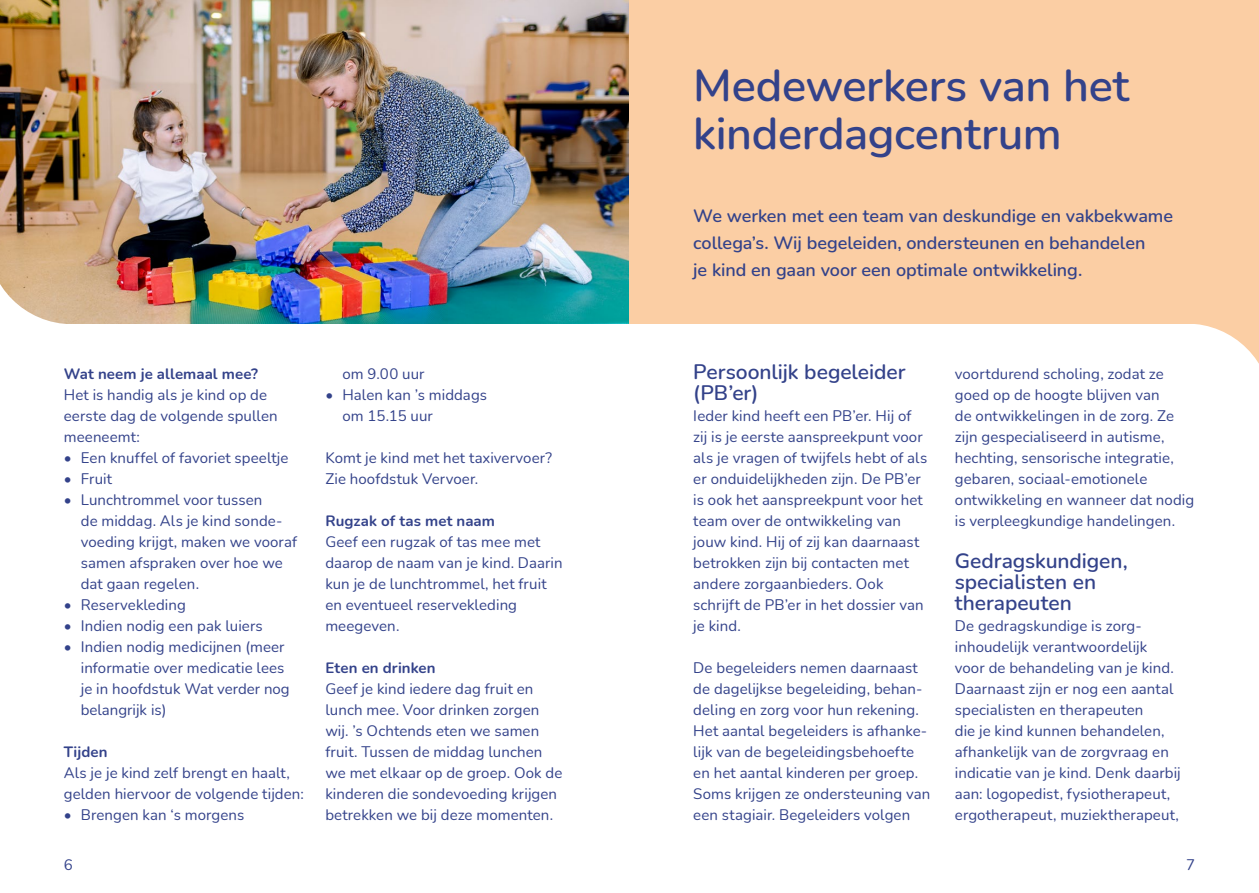
<style>
.page{position:relative;width:1259px;height:893px;background:#fff}
.page>*{position:absolute;margin:0;border:0;box-sizing:border-box;transform-origin:0 0}
.t1{font:600 45px/48px "Nunito";letter-spacing:-.01em;color:#33428a}
.t2{font:600 21px/21px "Nunito";letter-spacing:-.005em;color:#33428a}
.t3{font:600 18px/27px "Nunito";letter-spacing:-.005em;color:#33428a}
.t4{font:15px/21px "Nunito";letter-spacing:.005em;color:#33428a}
.t5{font:700 15px "Nunito";letter-spacing:.005em;color:#33428a}
</style>
<div class="page">
<img style="left:0;top:0;width:629px;height:324px">
<div style="left:629px;top:0;width:630px;height:324px;background:#fbcea4"></div>
<svg style="left:0;top:239px;width:72px;height:85px;background:#dbbd99"></svg>
<svg style="left:1196px;top:324px;width:63px;height:40px"></svg>
<h1 class="t1" style="left:693px;top:59px;width:437px">Medewerkers van het kinderdagcentrum</h1>
<p class="t5" style="left:64px;top:363px;width:196px">Wat neem je allemaal mee?</p>
<p class="t4" style="left:64px;top:384px;width:215px">Het is handig als je kind op de eerste dag de volgende spullen meeneemt:</p>
<p class="t4" style="left:64px;top:447px;width:226px">• Een knuffel of favoriet speeltje</p>
<p class="t4" style="left:64px;top:468px;width:50px">• Fruit</p>
<p class="t4" style="left:81px;top:489px;width:218px;text-indent:-17px">• Lunchtrommel voor tussen<br>de middag. Als je kind sonde&shy;voeding krijgt, maken we vooraf samen afspraken over hoe we dat gaan regelen.</p>
<p class="t4" style="left:64px;top:594px;width:124px">• Reservekleding</p>
<p class="t4" style="left:64px;top:615px;width:200px">• Indien nodig een pak luiers</p>
<p class="t4" style="left:81px;top:636px;width:210px;text-indent:-17px">• Indien nodig medicijnen (meer informatie over medicatie lees je in hoofdstuk Wat verder nog belangrijk is)</p>
<p class="t5" style="left:64px;top:741px;width:45px">Tijden</p>
<p class="t4" style="left:64px;top:762px;width:241px">Als je je kind zelf brengt en haalt, gelden hiervoor de volgende tijden:</p>
<p class="t4" style="left:64px;top:804px;width:182px">• Brengen kan ‘s morgens</p>
<p class="t4" style="left:342px;top:363px;width:84px">om 9.00 uur</p>
<p class="t4" style="left:342px;top:384px;width:146px;text-indent:-17px">• Halen kan ’s middags om 15.15 uur</p>
<p class="t4" style="left:325px;top:447px;width:228px">Komt je kind met het taxivervoer?<br>Zie hoofdstuk Vervoer.</p>
<p class="t5" style="left:325px;top:510px;width:171px">Rugzak of tas met naam</p>
<p class="t4" style="left:325px;top:531px;width:239px">Geef een rugzak of tas mee met daarop de naam van je kind. Daarin kun je de lunchtrommel, het fruit en eventueel reservekleding meegeven.</p>
<p class="t5" style="left:325px;top:657px;width:112px">Eten en drinken</p>
<p class="t4" style="left:325px;top:678px;width:238px">Geef je kind iedere dag fruit en lunch mee. Voor drinken zorgen wij. ’s Ochtends eten we samen fruit. Tussen de middag lunchen we met elkaar op de groep. Ook de kinderen die sondevoeding krijgen betrekken we bij deze momenten.</p>
<p class="t3" style="left:693px;top:202px;width:481px">We werken met een team van deskundige en vakbekwame collega’s. Wij begeleiden, ondersteunen en behandelen<br>je kind en gaan voor een optimale ontwikkeling.</p>
<h2 class="t2" style="left:693px;top:360px;width:214px">Persoonlijk begeleider (PB’er)</h2>
<p class="t4" style="left:693px;top:405px;width:235px">Ieder kind heeft een PB’er. Hij of zij is je eerste aanspreekpunt voor als je vragen of twijfels hebt of als er onduidelijkheden zijn. De PB’er is ook het aanspreekpunt voor het team over de ontwikkeling van jouw kind. Hij of zij kan daarnaast betrokken zijn bij contacten met andere zorgaanbieders. Ook schrijft de PB’er in het dossier van je kind.</p>
<p class="t4" style="left:693px;top:657px;width:239px">De begeleiders nemen daarnaast de dagelijkse begeleiding, behan&shy;deling en zorg voor hun rekening.<br>Het aantal begeleiders is afhanke&shy;lijk van de begeleidingsbehoefte en het aantal kinderen per groep.<br>Soms krijgen ze ondersteuning van een stagiair. Begeleiders volgen</p>
<p class="t4" style="left:955px;top:363px;width:241px">voortdurend scholing, zodat ze goed op de hoogte blijven van<br>de ontwikkelingen in de zorg. Ze zijn gespecialiseerd in autisme, hechting, sensorische integratie, gebaren, sociaal-emotionele ontwikkeling en wanneer dat nodig is verpleegkundige handelingen.</p>
<h2 class="t2" style="left:955px;top:549px;width:174px">Gedragskundigen, specialisten en therapeuten</h2>
<p class="t4" style="left:955px;top:615px;width:227px">De gedragskundige is zorg&shy;inhoudelijk verantwoordelijk voor de behandeling van je kind.<br>Daarnaast zijn er nog een aantal specialisten en therapeuten<br>die je kind kunnen behandelen, afhankelijk van de zorgvraag en indicatie van je kind. Denk daarbij aan: logopedist, fysiotherapeut, ergotherapeut, muziektherapeut,</p>
<p class="t4" style="left:64px;top:854px;width:10px">6</p>
<p class="t4" style="left:1186px;top:854px;width:10px">7</p>
</div>
